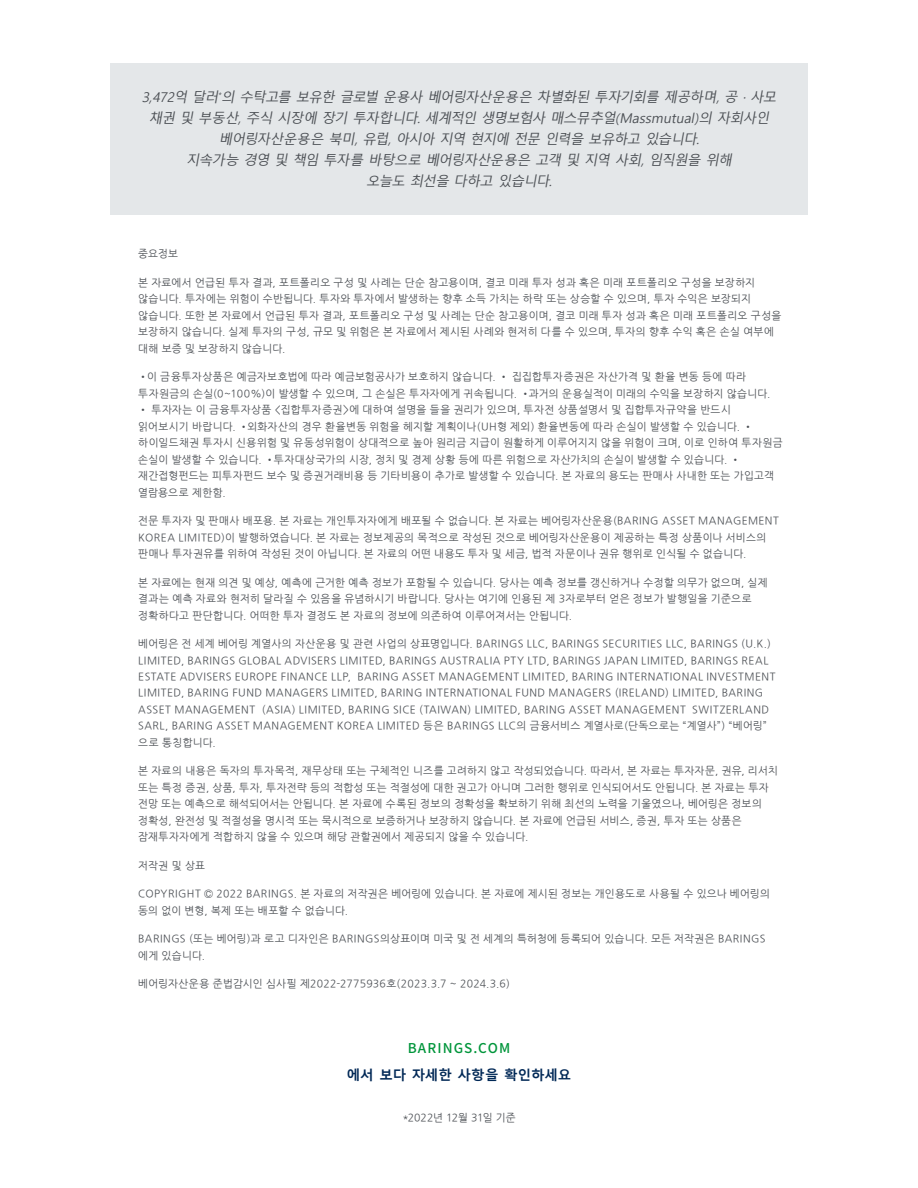
<style>
.page{position:relative;width:918px;height:1188px;background:#fff}
.page>*{position:absolute;margin:0;border:0;box-sizing:border-box;transform-origin:0 0}
.t1{font:italic 13.5px/21px "Malgun Gothic";color:#4b4f54;text-align:center}
.t2{font:700 13.5px "Malgun Gothic";letter-spacing:-.005em;color:#002856}
.t3{font:500 13.5px "Source Han Sans KR";letter-spacing:.08em;color:#00953b}
.t4{font:10.5px/16.5px "Nanum Gothic";letter-spacing:.035em;color:#4b4f54}
.t5{font:10.5px "Nanum Gothic";color:#4b4f54}
</style>
<div class="page">
<div style="left:110px;top:64px;width:698px;height:151px;background:#e4e7e9"></div>
<p class="t1" style="left:142px;top:87px;width:639px">3,472억 달러<sup>*</sup>의 수탁고를 보유한 글로벌 운용사 베어링자산운용은 차별화된 투자기회를 제공하며, 공 · 사모 채권 및 부동산, 주식 시장에 장기 투자합니다. 세계적인 생명보험사 매스뮤추얼(Massmutual)의 자회사인 베어링자산운용은 북미, 유럽, 아시아 지역 현지에 전문 인력을 보유하고 있습니다.<br>지속가능 경영 및 책임 투자를 바탕으로 베어링자산운용은 고객 및 지역 사회, 임직원을 위해<br>오늘도 최선을 다하고 있습니다.</p>
<p class="t4" style="left:138px;top:246px;width:41px">중요정보</p>
<p class="t4" style="left:138px;top:274px;width:645px">본 자료에서 언급된 투자 결과, 포트폴리오 구성 및 사례는 단순 참고용이며, 결코 미래 투자 성과 혹은 미래 포트폴리오 구성을 보장하지 않습니다. 투자에는 위험이 수반됩니다. 투자와 투자에서 발생하는 향후 소득 가치는 하락 또는 상승할 수 있으며, 투자 수익은 보장되지 않습니다. 또한 본 자료에서 언급된 투자 결과, 포트폴리오 구성 및 사례는 단순 참고용이며, 결코 미래 투자 성과 혹은 미래 포트폴리오 구성을 보장하지 않습니다. 실제 투자의 구성, 규모 및 위험은 본 자료에서 제시된 사례와 현저히 다를 수 있으며, 투자의 향후 수익 혹은 손실 여부에 대해 보증 및 보장하지 않습니다.</p>
<p class="t4" style="left:138px;top:369px;width:634px">•이 금융투자상품은 예금자보호법에 따라 예금보험공사가 보호하지 않습니다. • 집집합투자증권은 자산가격 및 환율 변동 등에 따라 투자원금의 손실(0~100%)이 발생할 수 있으며, 그 손실은 투자자에게 귀속됩니다. •과거의 운용실적이 미래의 수익을 보장하지 않습니다.</p>
<p class="t4" style="left:138px;top:402px;width:646px">• 투자자는 이 금융투자상품 &lt;집합투자증권&gt;에 대하여 설명을 들을 권리가 있으며, 투자전 상품설명서 및 집합투자규약을 반드시 읽어보시기 바랍니다. •외화자산의 경우 환율변동 위험을 헤지할 계획이나(UH형 제외) 환율변동에 따라 손실이 발생할 수 있습니다. • 하이일드채권 투자시 신용위험 및 유동성위험이 상대적으로 높아 원리금 지급이 원활하게 이루어지지 않을 위험이 크며, 이로 인하여 투자원금 손실이 발생할 수 있습니다. •투자대상국가의 시장, 정치 및 경제 상황 등에 따른 위험으로 자산가치의 손실이 발생할 수 있습니다. • 재간접형펀드는 피투자펀드 보수 및 증권거래비용 등 기타비용이 추가로 발생할 수 있습니다. 본 자료의 용도는 판매사 사내한 또는 가입고객 열람용으로 제한함.</p>
<p class="t4" style="left:138px;top:513px;width:642px">전문 투자자 및 판매사 배포용. 본 자료는 개인투자자에게 배포될 수 없습니다. 본 자료는 베어링자산운용(BARING ASSET MANAGEMENT<br>KOREA LIMITED)이 발행하였습니다. 본 자료는 정보제공의 목적으로 작성된 것으로 베어링자산운용이 제공하는 특정 상품이나 서비스의 판매나 투자권유를 위하여 작성된 것이 아닙니다. 본 자료의 어떤 내용도 투자 및 세금, 법적 자문이나 권유 행위로 인식될 수 없습니다.</p>
<p class="t4" style="left:138px;top:574px;width:631px">본 자료에는 현재 의견 및 예상, 예측에 근거한 예측 정보가 포함될 수 있습니다. 당사는 예측 정보를 갱신하거나 수정할 의무가 없으며, 실제 결과는 예측 자료와 현저히 달라질 수 있음을 유념하시기 바랍니다. 당사는 여기에 인용된 제 3자로부터 얻은 정보가 발행일을 기준으로 정확하다고 판단합니다. 어떠한 투자 결정도 본 자료의 정보에 의존하여 이루어져서는 안됩니다.</p>
<p class="t4" style="left:138px;top:636px;width:639px">베어링은 전 세계 베어링 계열사의 자산운용 및 관련 사업의 상표명입니다. BARINGS LLC, BARINGS SECURITIES LLC, BARINGS (U.K.)<br>LIMITED, BARINGS GLOBAL ADVISERS LIMITED, BARINGS AUSTRALIA PTY LTD, BARINGS JAPAN LIMITED, BARINGS REAL ESTATE ADVISERS EUROPE FINANCE LLP, BARING ASSET MANAGEMENT LIMITED, BARING INTERNATIONAL INVESTMENT LIMITED, BARING FUND MANAGERS LIMITED, BARING INTERNATIONAL FUND MANAGERS (IRELAND) LIMITED, BARING ASSET MANAGEMENT (ASIA) LIMITED, BARING SICE (TAIWAN) LIMITED, BARING ASSET MANAGEMENT SWITZERLAND SARL, BARING ASSET MANAGEMENT KOREA LIMITED 등은 BARINGS LLC의 금융서비스 계열사로(단독으로는 “계열사”) “베어링” 으로 통칭합니다.</p>
<p class="t4" style="left:138px;top:763px;width:641px">본 자료의 내용은 독자의 투자목적, 재무상태 또는 구체적인 니즈를 고려하지 않고 작성되었습니다. 따라서, 본 자료는 투자자문, 권유, 리서치 또는 특정 증권, 상품, 투자, 투자전략 등의 적합성 또는 적절성에 대한 권고가 아니며 그러한 행위로 인식되어서도 안됩니다. 본 자료는 투자 전망 또는 예측으로 해석되어서는 안됩니다. 본 자료에 수록된 정보의 정확성을 확보하기 위해 최선의 노력을 기울였으나, 베어링은 정보의 정확성, 완전성 및 적절성을 명시적 또는 묵시적으로 보증하거나 보장하지 않습니다. 본 자료에 언급된 서비스, 증권, 투자 또는 상품은 잠재투자자에게 적합하지 않을 수 있으며 해당 관할권에서 제공되지 않을 수 있습니다.</p>
<p class="t4" style="left:138px;top:858px;width:68px">저작권 및 상표</p>
<p class="t4" style="left:138px;top:886px;width:633px">COPYRIGHT © 2022 BARINGS. 본 자료의 저작권은 베어링에 있습니다. 본 자료에 제시된 정보는 개인용도로 사용될 수 있으나 베어링의 동의 없이 변형, 복제 또는 배포할 수 없습니다.</p>
<p class="t4" style="left:138px;top:931px;width:629px">BARINGS (또는 베어링)과 로고 디자인은 BARINGS의상표이며 미국 및 전 세계의 특허청에 등록되어 있습니다. 모든 저작권은 BARINGS 에게 있습니다.</p>
<p class="t4" style="left:138px;top:976px;width:373px">베어링자산운용 준법감시인 심사필 제2022-2775936호(2023.3.7 ~ 2024.3.6)</p>
<p class="t3" style="left:408px;top:1041px;width:104px">BARINGS.COM</p>
<p class="t2" style="left:347px;top:1067px;width:226px">에서 보다 자세한 사항을 확인하세요</p>
<p class="t5" style="left:402px;top:1112px;width:115px">*2022년 12월 31일 기준</p>
</div>
